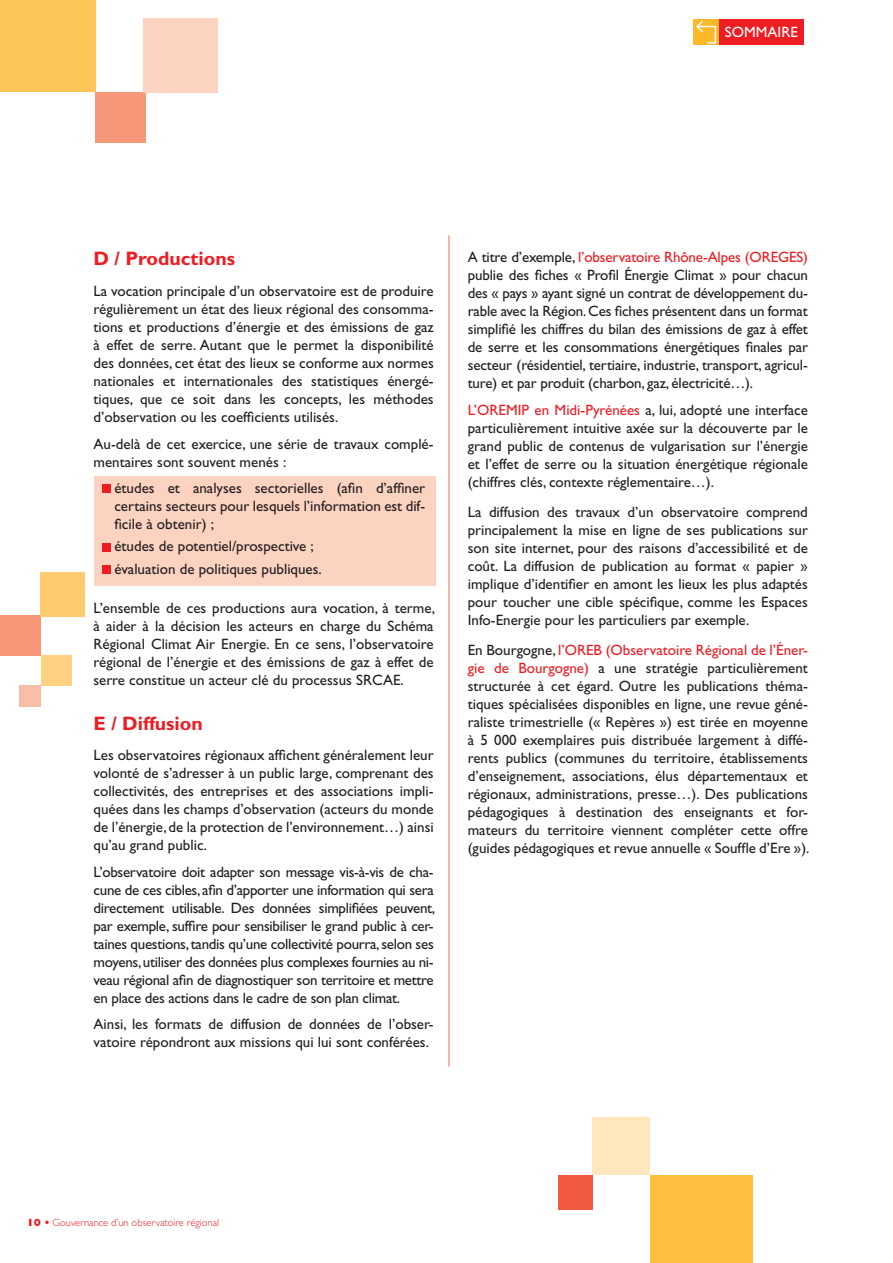
<style>
.page{position:relative;width:893px;height:1263px;background:#fff}
.page>*{position:absolute;margin:0;border:0;box-sizing:border-box;transform-origin:0 0}
.t1{font:700 19.5px "Gill Sans Std";color:#ee1d23}
.t2{font:15px/18px "Gill Sans Std";color:#231f20;text-align:justify}
.t3{font:15px "Gill Sans Std";color:#fff}
.t4{font:300 10.5px "Gill Sans Std";color:#ee1d23}
.s1{color:#ee1d23}
.s2{font-family:"Gill Sans";font-weight:800}
</style>
<div class="page">
<div style="left:95px;top:476px;width:341px;height:110px;background:#fcd2c0"></div>
<div style="left:650px;top:1175px;width:102px;height:88px;background:#febf41"></div>
<div style="left:592px;top:1117px;width:58px;height:58px;background:#fee7bc"></div>
<div style="left:558px;top:1175px;width:34px;height:34px;background:#f0593e"></div>
<div style="left:0;top:0;width:96px;height:91px;background:#fec659"></div>
<div style="left:95px;top:92px;width:50px;height:51px;background:#f6977a"></div>
<div style="left:144px;top:18px;width:74px;height:75px;background:#fcd2c0"></div>
<hr style="left:449px;top:235px;width:1px;height:832px;background:#f36f51">
<div style="left:0;top:615px;width:40px;height:41px;background:#f6977a"></div>
<div style="left:19px;top:686px;width:22px;height:21px;background:#fabda6"></div>
<div style="left:41px;top:655px;width:30px;height:31px;background:#fed282"></div>
<div style="left:40px;top:572px;width:45px;height:44px;background:#fecb6e"></div>
<div style="left:102px;top:485px;width:8px;height:8px;background:#ee1d23"></div>
<div style="left:102px;top:543px;width:8px;height:8px;background:#ee1d23"></div>
<div style="left:102px;top:565px;width:8px;height:8px;background:#ee1d23"></div>
<div style="left:719px;top:19px;width:85px;height:26px;background:#ee1d23"></div>
<div style="left:693px;top:19px;width:26px;height:26px;background:#fcb828"></div>
<svg style="left:696px;top:20px;width:21px;height:24px"></svg>
<p class="t3" style="left:725px;top:24px;width:10px">sommaire</p>
<h1 class="t1" style="left:94px;top:247px;width:143px">D / Productions</h1>
<p class="t2" style="left:94px;top:282px;width:342px">La vocation principale d’un observatoire est de produire régulièrement un état des lieux régional des consomma&shy;tions et productions d’énergie et des émissions de gaz à effet de serre. Autant que le permet la disponibilité des données, cet état des lieux se conforme aux normes nationales et internationales des statistiques énergé&shy;tiques, que ce soit dans les concepts, les méthodes d’observation ou les coefficients utilisés.</p>
<p class="t2" style="left:94px;top:435px;width:342px">Au-delà de cet exercice, une série de travaux complé&shy;mentaires sont souvent menés :</p>
<p class="t2" style="left:114px;top:479px;width:312px">études et analyses sectorielles (afin d’affiner certains secteurs pour lesquels l’information est dif&shy;ficile à obtenir) ;</p>
<p class="t2" style="left:114px;top:535px;width:209px;line-height:22.2px">études de potentiel/prospective ; évaluation de politiques publiques.</p>
<p class="t2" style="left:94px;top:599px;width:343px">L’ensemble de ces productions aura vocation, à terme, à aider à la décision les acteurs en charge du Schéma Régional Climat Air Energie. En ce sens, l’observatoire régional de l’énergie et des émissions de gaz à effet de serre constitue un acteur clé du processus SRCAE.</p>
<h1 class="t1" style="left:94px;top:711px;width:111px">E / Diffusion</h1>
<p class="t2" style="left:94px;top:746px;width:342px">Les observatoires régionaux affichent généralement leur volonté de s’adresser à un public large, comprenant des collectivités, des entreprises et des associations impli&shy;quées dans les champs d’observation (acteurs du monde de l’énergie, de la protection de l’environnement…) ainsi qu’au grand public.</p>
<p class="t2" style="left:94px;top:863px;width:343px">L’observatoire doit adapter son message vis-à-vis de cha&shy;cune de ces cibles, afin d’apporter une information qui sera directement utilisable. Des données simplifiées peuvent, par exemple, suffire pour sensibiliser le grand public à cer&shy;taines questions, tandis qu’une collectivité pourra, selon ses moyens, utiliser des données plus complexes fournies au ni&shy;veau régional afin de diagnostiquer son territoire et mettre en place des actions dans le cadre de son plan climat.</p>
<p class="t2" style="left:94px;top:1015px;width:342px">Ainsi, les formats de diffusion de données de l’obser&shy;vatoire répondront aux missions qui lui sont conférées.</p>
<p class="t2" style="left:468px;top:248px;width:342px">A titre d’exemple, <span class="s1">l’observatoire Rhône-Alpes (OREGES) </span>publie des fiches « Profil Énergie Climat » pour chacun des « pays » ayant signé un contrat de développement du&shy;rable avec la Région. Ces fiches présentent dans un format simplifié les chiffres du bilan des émissions de gaz à effet de serre et les consommations énergétiques finales par secteur (résidentiel, tertiaire, industrie, transport, agricul&shy;ture) et par produit (charbon, gaz, électricité…).</p>
<p class="t2" style="left:468px;top:401px;width:342px"><span class="s1">L’OREMIP en Midi-Pyrénées</span> a, lui, adopté une interface particulièrement intuitive axée sur la découverte par le grand public de contenus de vulgarisation sur l’énergie et l’effet de serre ou la situation énergétique régionale (chiffres clés, contexte réglementaire…).</p>
<p class="t2" style="left:468px;top:503px;width:342px">La diffusion des travaux d’un observatoire comprend principalement la mise en ligne de ses publications sur son site internet, pour des raisons d’accessibilité et de coût. La diffusion de publication au format « papier » implique d’identifier en amont les lieux les plus adaptés pour toucher une cible spécifique, comme les Espaces Info-Energie pour les particuliers par exemple.</p>
<p class="t2" style="left:468px;top:641px;width:343px">En Bourgogne, <span class="s1">l’OREB (Observatoire Régional de l’Éner&shy;gie de Bourgogne)</span> a une stratégie particulièrement structurée à cet égard. Outre les publications théma&shy;tiques spécialisées disponibles en ligne, une revue géné&shy;raliste trimestrielle (« Repères ») est tirée en moyenne à 5 000 exemplaires puis distribuée largement à diffé&shy;rents publics (communes du territoire, établissements d’enseignement, associations, élus départementaux et régionaux, administrations, presse…). Des publications pédagogiques à destination des enseignants et for&shy;mateurs du territoire viennent compléter cette offre (guides pédagogiques et revue annuelle « Souffle d’Ere »).</p>
<p class="t4" style="left:27px;top:1217px;width:194px"><span class="s2">10 •</span> Gouvernance d’un observatoire régional</p>
</div>
